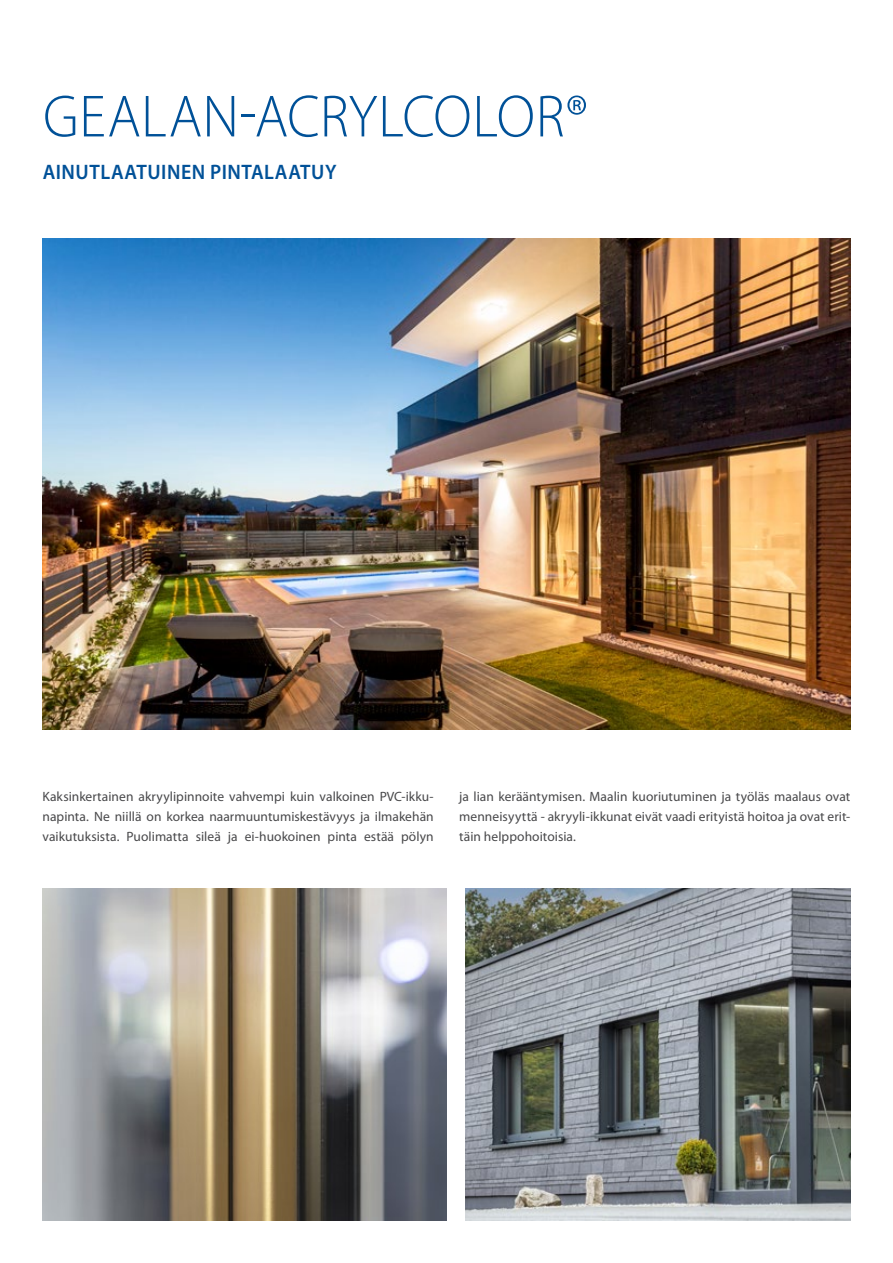
<style>
.page{position:relative;width:893px;height:1263px;background:#fff}
.page>*{position:absolute;margin:0;border:0;box-sizing:border-box;transform-origin:0 0}
.t1{font:300 60px "Myriad Pro";letter-spacing:.005em;color:#005198;scale:.95 1}
.t2{font:600 21px "Myriad Pro";letter-spacing:.025em;color:#005198;scale:.95 1}
.t3{font:13.5px/19.6px "Myriad Pro";letter-spacing:.005em;color:#48484a;text-align:justify}
</style>
<div class="page">
<img style="left:43px;top:239px;width:807px;height:491px">
<img style="left:43px;top:889px;width:403px;height:331px">
<img style="left:466px;top:889px;width:384px;height:331px">
<h1 class="t1" style="left:43px;top:88px;width:575px">GEALAN-ACRYLCOLOR®</h1>
<h2 class="t2" style="left:43px;top:161px;width:311px">AINUTLAATUINEN PINTALAATUY</h2>
<p class="t3" style="left:43px;top:787px;width:393px">Kaksinkertainen akryylipinnoite vahvempi kuin valkoinen PVC-ikku&shy;napinta. Ne niillä on korkea naarmuuntumiskestävyys ja ilmakehän vaikutuksista. Puolimatta sileä ja ei-huokoinen pinta estää pölyn</p>
<p class="t3" style="left:459px;top:787px;width:393px">ja lian kerääntymisen. Maalin kuoriutuminen ja työläs maalaus ovat menneisyyttä - akryyli-ikkunat eivät vaadi erityistä hoitoa ja ovat erit&shy;täin helppohoitoisia.</p>
</div>
